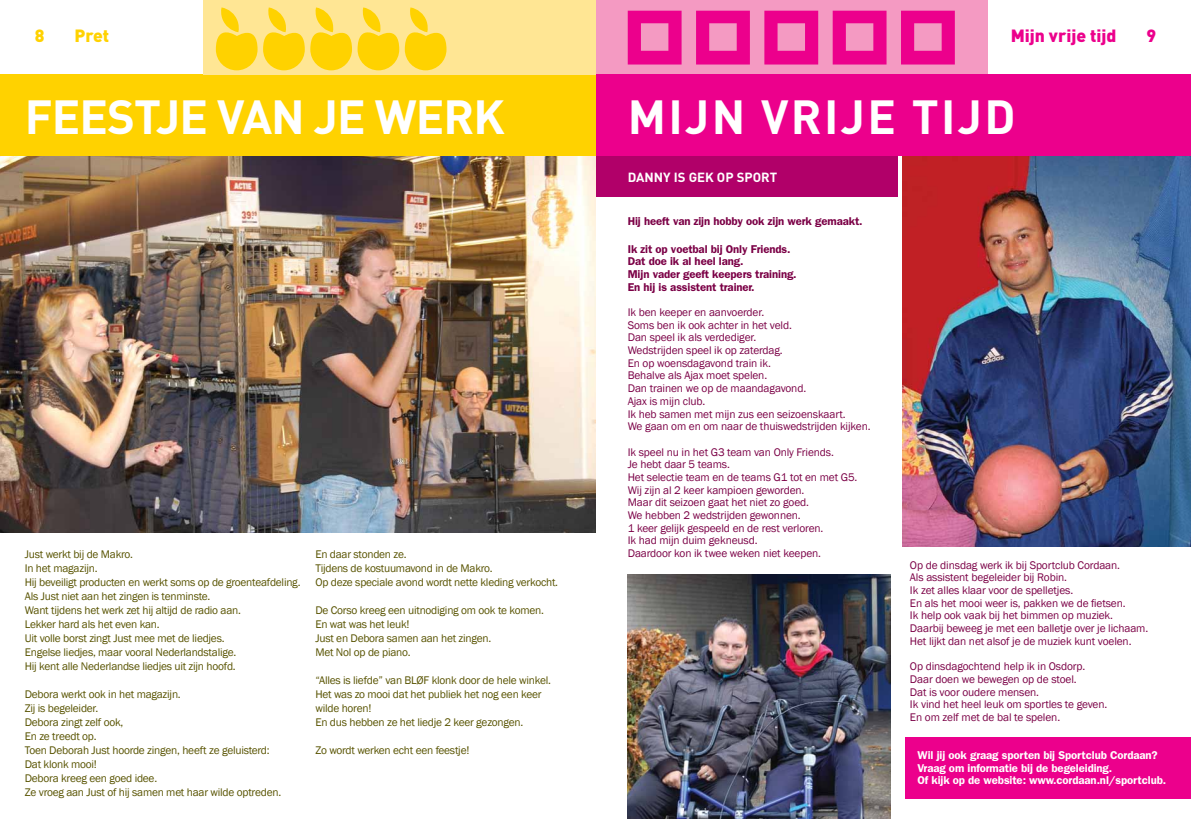
<style>
.page{position:relative;width:1191px;height:819px;background:#fff}
.page>*{position:absolute;margin:0;border:0;box-sizing:border-box;transform-origin:0 0}
.t1{font:700 47.25px "DIN";letter-spacing:-.02em;color:#fff}
.t2{font:700 47.25px "DIN";letter-spacing:.05em;color:#fff}
.t3{font:900 17.5px "DIN";color:#ec008c}
.t4{font:900 17.5px "DIN";color:#ffd200}
.t5{font:700 13.12px "DIN";color:#fff}
.t6{font:11.38px/12.7px "Franklin Gothic";letter-spacing:-.01em;color:#7b0046}
.t7{font:11.38px/14px "Franklin Gothic";letter-spacing:-.02em;color:#585300}
.t8{font:600 11.38px/12.7px "Franklin Gothic";letter-spacing:-.01em;color:#7b0046}
.t9{font:600 11.38px/12.7px "Franklin Gothic";letter-spacing:-.01em;color:#fff}
</style>
<div class="page">
<div style="left:906px;top:737px;width:285px;height:61px;background:#ec008c"></div>
<div style="left:551px;top:0;width:436px;height:74px;background:#f49ac2"></div>
<div style="left:595px;top:74px;width:596px;height:82px;background:#ec008c"></div>
<svg style="left:628px;top:11px;width:53px;height:53px"></svg>
<svg style="left:696px;top:11px;width:54px;height:53px"></svg>
<svg style="left:764px;top:11px;width:54px;height:53px"></svg>
<svg style="left:832px;top:11px;width:54px;height:53px"></svg>
<svg style="left:901px;top:11px;width:53px;height:53px"></svg>
<div style="left:0;top:74px;width:595px;height:82px;background:#ffd200"></div>
<div style="left:203px;top:0;width:392px;height:74px;background:#ffe694"></div>
<svg style="left:216px;top:7px;width:41px;height:63px"></svg>
<svg style="left:263px;top:7px;width:136px;height:63px"></svg>
<svg style="left:405px;top:7px;width:41px;height:63px"></svg>
<div style="left:595px;top:156px;width:596px;height:41px;background:#b10069"></div>
<img style="left:902px;top:156px;width:289px;height:390px">
<img style="left:628px;top:574px;width:262px;height:245px">
<img style="left:0;top:156px;width:595px;height:376px">
<hr style="left:898px;top:156px;width:4px;height:558px;background:#fff">
<h2 class="t4" style="left:35px;top:24px;width:11px">8</h2>
<h2 class="t4" style="left:74px;top:24px;width:36px">Pret</h2>
<h2 class="t3" style="left:1010px;top:24px;width:107px">Mijn vrije tijd</h2>
<h2 class="t3" style="left:1146px;top:24px;width:11px">9</h2>
<h1 class="t1" style="left:25px;top:86px;width:481px">FEESTJE VAN JE WERK</h1>
<h1 class="t2" style="left:628px;top:86px;width:383px">MIJN VRIJE TIJD</h1>
<p class="t5" style="left:628px;top:169px;width:151px">DANNY IS GEK OP SPORT</p>
<p class="t8" style="left:628px;top:215px;width:236px">Hij heeft van zijn hobby ook zijn werk gemaakt.</p>
<p class="t8" style="left:628px;top:242px;width:170px">Ik zit op voetbal bij Only Friends.<br>Dat doe ik al heel lang.<br>Mijn vader geeft keepers training.<br>En hij is assistent trainer.</p>
<p class="t6" style="left:628px;top:306px;width:244px">Ik ben keeper en aanvoerder.<br>Soms ben ik ook achter in het veld.<br>Dan speel ik als verdediger.<br>Wedstrijden speel ik op zaterdag.<br>En op woensdagavond train ik.<br>Behalve als Ajax moet spelen.<br>Dan trainen we op de maandagavond.<br>Ajax is mijn club.<br>Ik heb samen met mijn zus een seizoenskaart.<br>We gaan om en om naar de thuiswedstrijden kijken.</p>
<p class="t6" style="left:628px;top:445px;width:231px">Ik speel nu in het G3 team van Only Friends.<br>Je hebt daar 5 teams.<br>Het selectie team en de teams G1 tot en met G5.<br>Wij zijn al 2 keer kampioen geworden.<br>Maar dit seizoen gaat het niet zo goed.<br>We hebben 2 wedstrijden gewonnen.<br>1 keer gelijk gespeeld en de rest verloren.<br>Ik had mijn duim gekneusd.<br>Daardoor kon ik twee weken niet keepen.</p>
<p class="t6" style="left:910px;top:558px;width:240px">Op de dinsdag werk ik bij Sportclub Cordaan.<br>Als assistent begeleider bij Robin.<br>Ik zet alles klaar voor de spelletjes.<br>En als het mooi weer is, pakken we de fietsen.<br>Ik help ook vaak bij het bimmen op muziek.<br>Daarbij beweeg je met een balletje over je lichaam.<br>Het lijkt dan net alsof je de muziek kunt voelen.</p>
<p class="t6" style="left:910px;top:660px;width:199px">Op dinsdagochtend help ik in Osdorp.<br>Daar doen we bewegen op de stoel.<br>Dat is voor oudere mensen.<br>Ik vind het heel leuk om sportles te geven.<br>En om zelf met de bal te spelen.</p>
<p class="t9" style="left:917px;top:748px;width:250px">Wil jij ook graag sporten bij Sportclub Cordaan?<br>Vraag om informatie bij de begeleiding.<br>Of kijk op de website: www.cordaan.nl/sportclub.</p>
<p class="t7" style="left:25px;top:547px;width:277px">Just werkt bij de Makro.<br>In het magazijn.<br>Hij beveiligt producten en werkt soms op de groenteafdeling.<br>Als Just niet aan het zingen is tenminste.<br>Want tijdens het werk zet hij altijd de radio aan.<br>Lekker hard als het even kan.<br>Uit volle borst zingt Just mee met de liedjes.<br>Engelse liedjes, maar vooral Nederlandstalige.<br>Hij kent alle Nederlandse liedjes uit zijn hoofd.</p>
<p class="t7" style="left:25px;top:687px;width:258px">Debora werkt ook in het magazijn.<br>Zij is begeleider.<br>Debora zingt zelf ook,<br>En ze treedt op.<br>Toen Deborah Just hoorde zingen, heeft ze geluisterd:<br>Dat klonk mooi!<br>Debora kreeg een goed idee.<br>Ze vroeg aan Just of hij samen met haar wilde optreden.</p>
<p class="t7" style="left:315px;top:547px;width:244px">En daar stonden ze.<br>Tijdens de kostuumavond in de Makro.<br>Op deze speciale avond wordt nette kleding verkocht.</p>
<p class="t7" style="left:315px;top:603px;width:230px">De Corso kreeg een uitnodiging om ook te komen.<br>En wat was het leuk!<br>Just en Debora samen aan het zingen.<br>Met Nol op de piano.</p>
<p class="t7" style="left:315px;top:673px;width:237px">“Alles is liefde” van BLØF klonk door de hele winkel.<br>Het was zo mooi dat het publiek het nog een keer wilde horen!<br>En dus hebben ze het liedje 2 keer gezongen.</p>
<p class="t7" style="left:315px;top:743px;width:155px">Zo wordt werken echt een feestje!</p>
</div>
